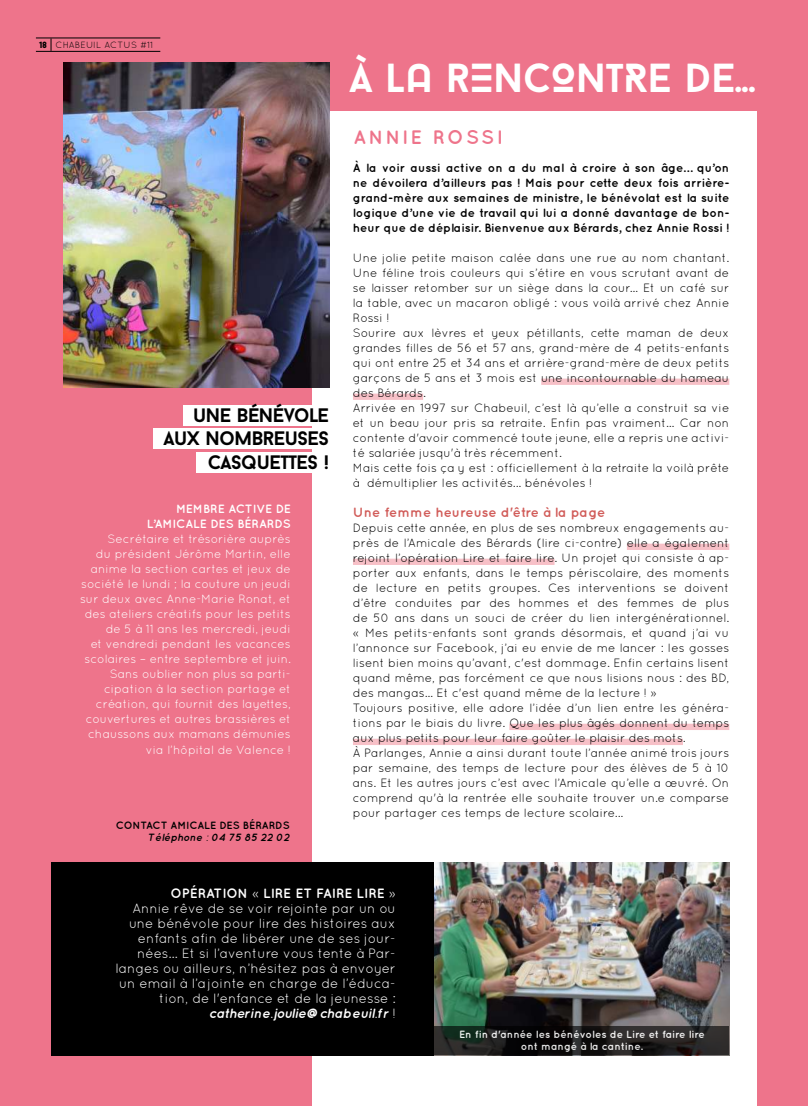
<style>
.page{position:relative;width:808px;height:1106px;background:#ee748b}
.page>*{position:absolute;margin:0;border:0;box-sizing:border-box;transform-origin:0 0}
.t1{font:700 40.5px "Baron Neue";letter-spacing:-.01em;color:#fff}
.t2{font:700 19.5px/23.5px "Baron Neue";letter-spacing:-.03em;color:#000;text-align:right}
.t3{font:700 19.5px "Quicksand";letter-spacing:.12em;color:#ee748b}
.t4{font:13.5px/15px "Quicksand";color:#fff;text-align:right}
.t5{font:700 13.5px "Quicksand";color:#d15c59}
.t6{font:12px/15px "Quicksand";color:#000}
.t7{font:12px/15px "Quicksand";color:#fff;text-align:right}
.t8{font:700 12px/15px "Quicksand";color:#000;text-align:justify}
.t9{font:700 12px/15px "Quicksand";color:#fff;text-align:right}
.t10{font:700 10.5px/12px "Quicksand";color:#fff;text-align:center}
.t11{font:700 10.5px "Quicksand";color:#000}
.t12{font:italic 700 10.5px "Quicksand";color:#000}
.t13{font:9px "Quicksand";letter-spacing:.03em;color:#000}
.s1{font-family:"Baron Neue";font-weight:900}
.s2{font-weight:700}
.s3{font-weight:700;font-style:italic}
</style>
<div class="page">
<div style="left:312px;top:111px;width:444px;height:995px;background:#fff"></div>
<div style="left:51px;top:862px;width:451px;height:193px;background:#000"></div>
<img style="left:64px;top:62px;width:265px;height:325px">
<img style="left:435px;top:862px;width:294px;height:193px">
<svg style="left:51px;top:39px;width:1px;height:12px"></svg>
<hr style="left:36px;top:38px;width:124px;height:1px;background:#000">
<hr style="left:36px;top:51px;width:124px;height:1px;background:#000">
<div style="left:183px;top:405px;width:149px;height:20px;background:#fff"></div>
<div style="left:153px;top:428px;width:179px;height:21px;background:#fff"></div>
<div style="left:541px;top:378px;width:188px;height:7px;background:#f7c0c7"></div>
<div style="left:353px;top:393px;width:70px;height:7px;background:#f7c0c7"></div>
<div style="left:627px;top:543px;width:102px;height:7px;background:#f7c0c7"></div>
<div style="left:353px;top:558px;width:201px;height:7px;background:#f7c0c7"></div>
<div style="left:509px;top:723px;width:220px;height:7px;background:#f7c0c7"></div>
<div style="left:353px;top:738px;width:330px;height:7px;background:#f7c0c7"></div>
<div style="left:196px;top:452px;width:136px;height:20px;background:#fff"></div>
<svg style="left:435px;top:1026px;width:294px;height:28px;background:#1c1c1b"></svg>
<p class="t13" style="left:40px;top:39px;width:115px"><span class="s1">18</span> CHABEUIL ACTUS #11</p>
<h2 class="t2" style="left:164px;top:403px;width:167px">UNE BÉNÉVOLE<br>AUX NOMBREUSES</h2>
<h2 class="t2" style="left:208px;top:450px;width:123px">CASQUETTES !</h2>
<p class="t9" style="left:147px;top:501px;width:145px">MEMBRE ACTIVE DE<br>L’AMICALE DES BÉRARDS</p>
<p class="t7" style="left:80px;top:531px;width:212px">Secrétaire et trésorière auprès<br>du président Jérôme Martin, elle anime la section cartes et jeux de société le lundi ; la couture un jeudi sur deux avec Anne-Marie Ronat, et des ateliers créatifs pour les petits de 5 à 11 ans les mercredi, jeudi<br>et vendredi pendant les vacances scolaires – entre septembre et juin.<br>Sans oublier non plus sa parti&shy;cipation à la section partage et création, qui fournit des layettes, couvertures et autres brassières et chaussons aux mamans démunies via l’hôpital de Valence !</p>
<p class="t11" style="left:116px;top:819px;width:175px">CONTACT AMICALE DES BÉRARDS</p>
<p class="t12" style="left:148px;top:831px;width:143px">Téléphone : 04 75 85 22 02</p>
<h1 class="t1" style="left:350px;top:52px;width:407px">À LA RENCONTRE DE...</h1>
<h2 class="t3" style="left:353px;top:126px;width:151px">ANNIE ROSSI</h2>
<p class="t8" style="left:353px;top:160px;width:378px">À la voir aussi active on a du mal à croire à son âge… qu’on ne dévoilera d’ailleurs pas ! Mais pour cette deux fois arrière&shy;grand-mère aux semaines de ministre, le bénévolat est la suite logique d’une vie de travail qui lui a donné davantage de bon&shy;heur que de déplaisir. Bienvenue aux Bérards, chez Annie Rossi !</p>
<p class="t6" style="left:353px;top:250px;width:378px">Une jolie petite maison calée dans une rue au nom chantant.<br>Une féline trois couleurs qui s’étire en vous scrutant avant de se laisser retomber sur un siège dans la cour… Et un café sur la table, avec un macaron obligé : vous voilà arrivé chez Annie Rossi !<br>Sourire aux lèvres et yeux pétillants, cette maman de deux grandes filles de 56 et 57 ans, grand-mère de 4 petits-enfants qui ont entre 25 et 34 ans et arrière-grand-mère de deux petits garçons de 5 ans et 3 mois est une incontournable du hameau des Bérards.<br>Arrivée en 1997 sur Chabeuil, c’est là qu’elle a construit sa vie et un beau jour pris sa retraite. Enfin pas vraiment… Car non contente d'avoir commencé toute jeune, elle a repris une activi&shy;té salariée jusqu'à très récemment.<br>Mais cette fois ça y est : officiellement à la retraite la voilà prête à démultiplier les activités... bénévoles !</p>
<p class="t5" style="left:353px;top:504px;width:254px">Une femme heureuse d'être à la page</p>
<p class="t6" style="left:353px;top:520px;width:378px">Depuis cette année, en plus de ses nombreux engagements au&shy;près de l’Amicale des Bérards (lire ci-contre) elle a également rejoint l’opération Lire et faire lire. Un projet qui consiste à ap&shy;porter aux enfants, dans le temps périscolaire, des moments de lecture en petits groupes. Ces interventions se doivent d’être conduites par des hommes et des femmes de plus de 50 ans dans un souci de créer du lien intergénérationnel. « Mes petits-enfants sont grands désormais, et quand j’ai vu l’annonce sur Facebook, j’ai eu envie de me lancer : les gosses lisent bien moins qu’avant, c'est dommage. Enfin certains lisent quand même, pas forcément ce que nous lisions nous : des BD, des mangas… Et c'est quand même de la lecture ! »<br>Toujours positive, elle adore l’idée d’un lien entre les généra&shy;tions par le biais du livre. Que les plus âgés donnent du temps aux plus petits pour leur faire goûter le plaisir des mots.<br>À Parlanges, Annie a ainsi durant toute l’année animé trois jours par semaine, des temps de lecture pour des élèves de 5 à 10 ans. Et les autres jours c’est avec l’Amicale qu’elle a œuvré. On comprend qu'à la rentrée elle souhaite trouver un.e comparse pour partager ces temps de lecture scolaire...</p>
<p class="t4" style="left:116px;top:886px;width:282px"><span class="s2">OPÉRATION</span> « <span class="s2">LIRE ET FAIRE LIRE</span> »<br>Annie rêve de se voir rejointe par un ou une bénévole pour lire des histoires aux enfants afin de libérer une de ses jour&shy;nées… Et si l’aventure vous tente à Par&shy;langes ou ailleurs, n’hésitez pas à envoyer un email à l’ajointe en charge de l’éduca&shy;tion, de l'enfance et de la jeunesse : <span class="s3">catherine.joulie@chabeuil.fr</span> !</p>
<p class="t10" style="left:459px;top:1028px;width:247px">En fin d'année les bénévoles de Lire et faire lire ont mangé à la cantine.</p>
</div>
